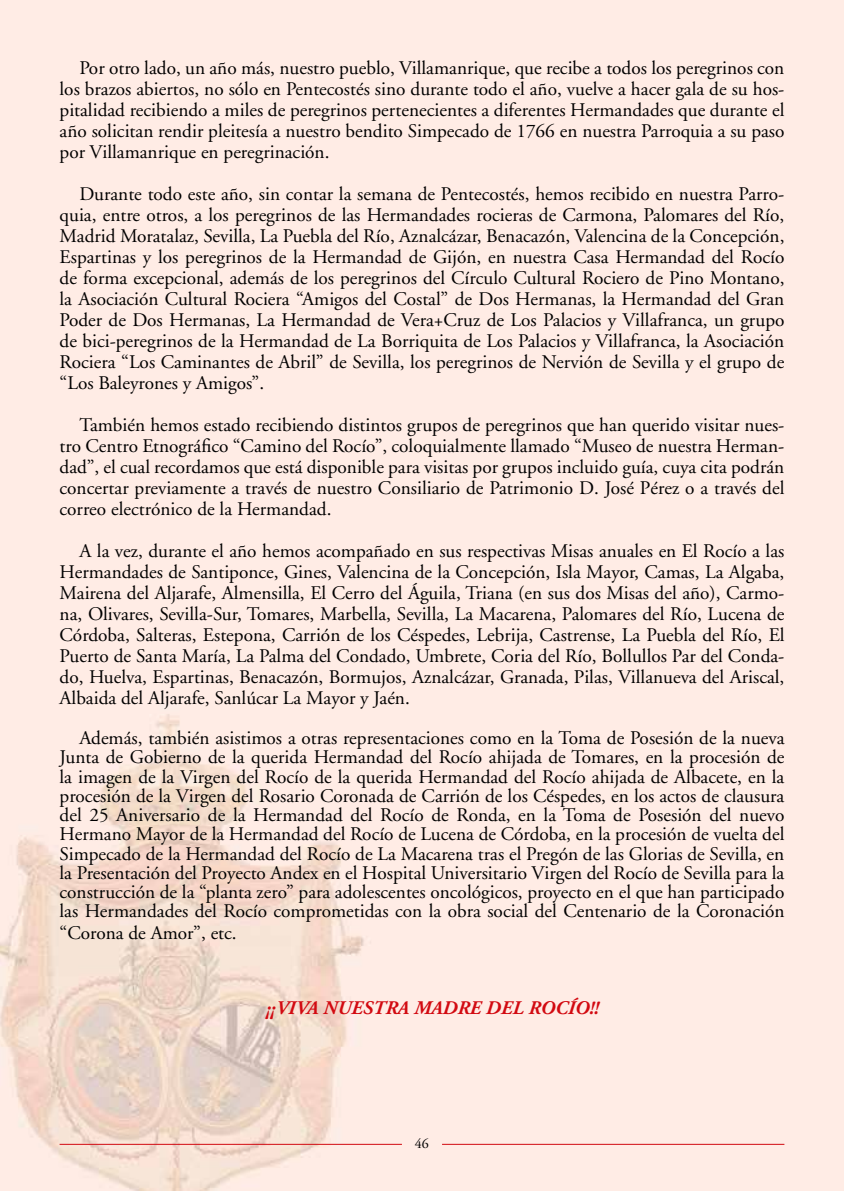
<style>
.page{position:relative;width:844px;height:1191px;background:#fff}
.page>*{position:absolute;margin:0;border:0;box-sizing:border-box;transform-origin:0 0}
.t1{font:19.25px/21px "Adobe Garamond";color:#000;text-align:justify}
.t2{font:italic 700 19.25px "Adobe Garamond";color:#d20a11}
.t3{font:14px "Adobe Garamond";color:#000}
</style>
<div class="page">
<img style="left:0;top:0;width:843px;height:1191px">
<hr style="left:60px;top:1143px;width:342px;height:1px;background:#d20a11">
<hr style="left:442px;top:1143px;width:342px;height:1px;background:#d20a11">
<p class="t1" style="left:60px;top:57px;width:726px;text-indent:20px">Por otro lado, un año más, nuestro pueblo, Villamanrique, que recibe a todos los peregrinos con los brazos abiertos, no sólo en Pentecostés sino durante todo el año, vuelve a hacer gala de su hos&shy;pitalidad recibiendo a miles de peregrinos pertenecientes a diferentes Hermandades que durante el año solicitan rendir pleitesía a nuestro bendito Simpecado de 1766 en nuestra Parroquia a su paso por Villamanrique en peregrinación.</p>
<p class="t1" style="left:60px;top:184px;width:726px;text-indent:20px">Durante todo este año, sin contar la semana de Pentecostés, hemos recibido en nuestra Parro&shy;quia, entre otros, a los peregrinos de las Hermandades rocieras de Carmona, Palomares del Río, Madrid Moratalaz, Sevilla, La Puebla del Río, Aznalcázar, Benacazón, Valencina de la Concepción, Espartinas y los peregrinos de la Hermandad de Gijón, en nuestra Casa Hermandad del Rocío de forma excepcional, además de los peregrinos del Círculo Cultural Rociero de Pino Montano, la Asociación Cultural Rociera “Amigos del Costal” de Dos Hermanas, la Hermandad del Gran Poder de Dos Hermanas, La Hermandad de Vera+Cruz de Los Palacios y Villafranca, un grupo de bici-peregrinos de la Hermandad de La Borriquita de Los Palacios y Villafranca, la Asociación Rociera “Los Caminantes de Abril” de Sevilla, los peregrinos de Nervión de Sevilla y el grupo de “Los Baleyrones y Amigos”.</p>
<p class="t1" style="left:60px;top:415px;width:726px;text-indent:20px">También hemos estado recibiendo distintos grupos de peregrinos que han querido visitar nues&shy;tro Centro Etnográfico “Camino del Rocío”, coloquialmente llamado “Museo de nuestra Herman&shy;dad”, el cual recordamos que está disponible para visitas por grupos incluido guía, cuya cita podrán concertar previamente a través de nuestro Consiliario de Patrimonio D. José Pérez o a través del correo electrónico de la Hermandad.</p>
<p class="t1" style="left:60px;top:541px;width:726px;text-indent:20px">A la vez, durante el año hemos acompañado en sus respectivas Misas anuales en El Rocío a las Hermandades de Santiponce, Gines, Valencina de la Concepción, Isla Mayor, Camas, La Algaba, Mairena del Aljarafe, Almensilla, El Cerro del Águila, Triana (en sus dos Misas del año), Carmo&shy;na, Olivares, Sevilla-Sur, Tomares, Marbella, Sevilla, La Macarena, Palomares del Río, Lucena de Córdoba, Salteras, Estepona, Carrión de los Céspedes, Lebrija, Castrense, La Puebla del Río, El Puerto de Santa María, La Palma del Condado, Umbrete, Coria del Río, Bollullos Par del Conda&shy;do, Huelva, Espartinas, Benacazón, Bormujos, Aznalcázar, Granada, Pilas, Villanueva del Ariscal, Albaida del Aljarafe, Sanlúcar La Mayor y Jaén.</p>
<p class="t1" style="left:60px;top:729px;width:726px;line-height:19.2px;text-indent:20px">Además, también asistimos a otras representaciones como en la Toma de Posesión de la nueva Junta de Gobierno de la querida Hermandad del Rocío ahijada de Tomares, en la procesión de la imagen de la Virgen del Rocío de la querida Hermandad del Rocío ahijada de Albacete, en la procesión de la Virgen del Rosario Coronada de Carrión de los Céspedes, en los actos de clausura del 25 Aniversario de la Hermandad del Rocío de Ronda, en la Toma de Posesión del nuevo Hermano Mayor de la Hermandad del Rocío de Lucena de Córdoba, en la procesión de vuelta del Simpecado de la Hermandad del Rocío de La Macarena tras el Pregón de las Glorias de Sevilla, en la Presentación del Proyecto Andex en el Hospital Universitario Virgen del Rocío de Sevilla para la construcción de la “planta zero” para adolescentes oncológicos, proyecto en el que han participado las Hermandades del Rocío comprometidas con la obra social del Centenario de la Coronación</p>
<p class="t1" style="left:60px;top:922px;width:179px">“Corona de Amor”, etc.</p>
<p class="t2" style="left:265px;top:997px;width:334px">¡¡VIVA NUESTRA MADRE DEL ROCÍO!!</p>
<p class="t3" style="left:415px;top:1136px;width:15px">46</p>
</div>
